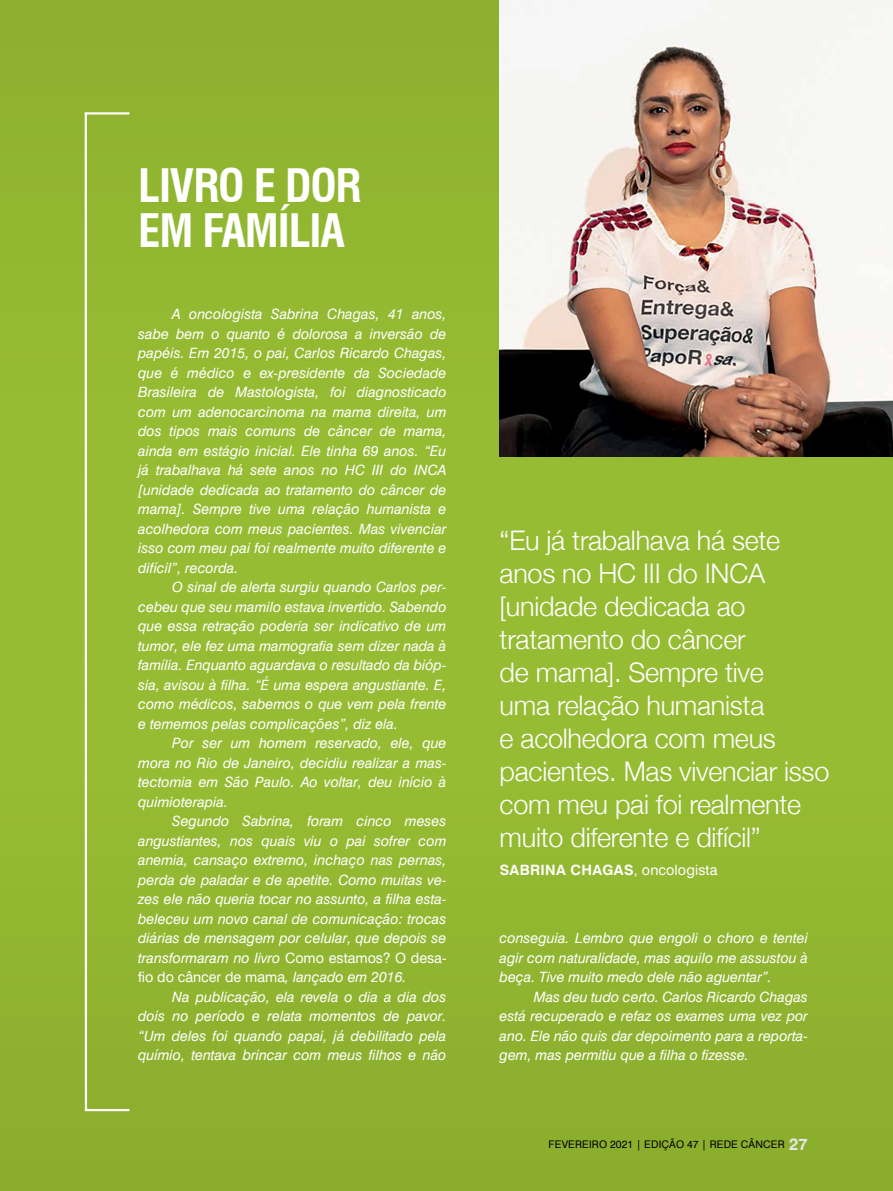
<style>
.page{position:relative;width:893px;height:1191px;background:#96bc33}
.page>*{position:absolute;margin:0;border:0;box-sizing:border-box;transform-origin:0 0}
.t1{font:700 condensed 45px/45px "Swiss 721 BT";letter-spacing:-.025em;color:#fff}
.t2{font:300 27px/33px "Helvetica Neue";letter-spacing:-.01em;color:#fff}
.t3{font:italic 14.25px/19.5px "Swiss 721 BT";color:#fff;text-align:justify}
.t4{font:700 14.25px "Swiss 721 BT";letter-spacing:.025em;color:#fff}
.t5{font:10.5px "Swiss 721 BT";letter-spacing:.015em;color:#000}
.s1{font-style:normal}
.s2{font-weight:400}
.s3{font-weight:700;font-size:16.5px;color:#e6e7e8}
</style>
<div class="page">
<div style="left:0;top:0;width:893px;height:406px;background:#91b630"></div>
<div style="left:0;top:778px;width:893px;height:413px;background:#8fb42f"></div>
<div style="left:85px;top:112px;width:46px;height:999px;border:2px solid #fff"></div>
<img style="left:500px;top:0;width:393px;height:457px">
<h1 class="t1" style="left:138px;top:163px;width:225px">LIVRO E DOR<br>EM FAMÍLIA</h1>
<p class="t3" style="left:138px;top:304px;width:310px;text-indent:34px">A oncologista Sabrina Chagas, 41 anos, sabe bem o quanto é dolorosa a inversão de papéis. Em 2015, o pai, Carlos Ricardo Chagas, que é médico e ex-presidente da Sociedade Brasileira de Mastologista, foi diagnosticado com um adenocarcinoma na mama direita, um dos tipos mais comuns de câncer de mama, ainda em estágio inicial. Ele tinha 69 anos. “Eu já trabalhava há sete anos no HC III do INCA [unidade dedicada ao tratamento do câncer de mama]. Sempre tive uma relação humanista e acolhedora com meus pacientes. Mas vivenciar isso com meu pai foi realmente muito diferente e difícil”, recorda.</p>
<p class="t3" style="left:138px;top:577px;width:310px;text-indent:34px">O sinal de alerta surgiu quando Carlos per&shy;cebeu que seu mamilo estava invertido. Sabendo que essa retração poderia ser indicativo de um tumor, ele fez uma mamografia sem dizer nada à família. Enquanto aguardava o resultado da bióp&shy;sia, avisou à filha. “É uma espera angustiante. E, como médicos, sabemos o que vem pela frente e tememos pelas complicações”, diz ela.</p>
<p class="t3" style="left:138px;top:733px;width:310px;text-indent:34px">Por ser um homem reservado, ele, que mora no Rio de Janeiro, decidiu realizar a mas&shy;tectomia em São Paulo. Ao voltar, deu início à quimioterapia.</p>
<p class="t3" style="left:138px;top:811px;width:310px;text-indent:34px">Segundo Sabrina, foram cinco meses angustiantes, nos quais viu o pai sofrer com anemia, cansaço extremo, inchaço nas pernas, perda de paladar e de apetite. Como muitas ve&shy;zes ele não queria tocar no assunto, a filha esta&shy;beleceu um novo canal de comunicação: trocas diárias de mensagem por celular, que depois se transformaram no livro <span class="s1">Como estamos? O desa&shy;fio do câncer de mama</span>, lançado em 2016.</p>
<p class="t3" style="left:138px;top:986px;width:310px;text-indent:34px">Na publicação, ela revela o dia a dia dos dois no período e relata momentos de pavor. “Um deles foi quando papai, já debilitado pela químio, tentava brincar com meus filhos e não</p>
<h2 class="t2" style="left:500px;top:522px;width:331px">“Eu já trabalhava há sete anos no HC III do INCA [unidade dedicada ao tratamento do câncer<br>de mama]. Sempre tive<br>uma relação humanista<br>e acolhedora com meus pacientes. Mas vivenciar isso com meu pai foi realmente muito diferente e difícil”</h2>
<p class="t4" style="left:500px;top:861px;width:219px">SABRINA CHAGAS<span class="s2">, oncologista</span></p>
<p class="t3" style="left:500px;top:928px;width:310px">conseguia. Lembro que engoli o choro e tentei agir com naturalidade, mas aquilo me assustou à beça. Tive muito medo dele não aguentar”.</p>
<p class="t3" style="left:500px;top:986px;width:310px;text-indent:34px">Mas deu tudo certo. Carlos Ricardo Chagas está recuperado e refaz os exames uma vez por ano. Ele não quis dar depoimento para a reporta&shy;gem, mas permitiu que a filha o fizesse.</p>
<p class="t5" style="left:549px;top:1138px;width:261px">FEVEREIRO 2021 | EDIÇÃO 47 | REDE CÂNCER <span class="s3">27</span></p>
</div>
